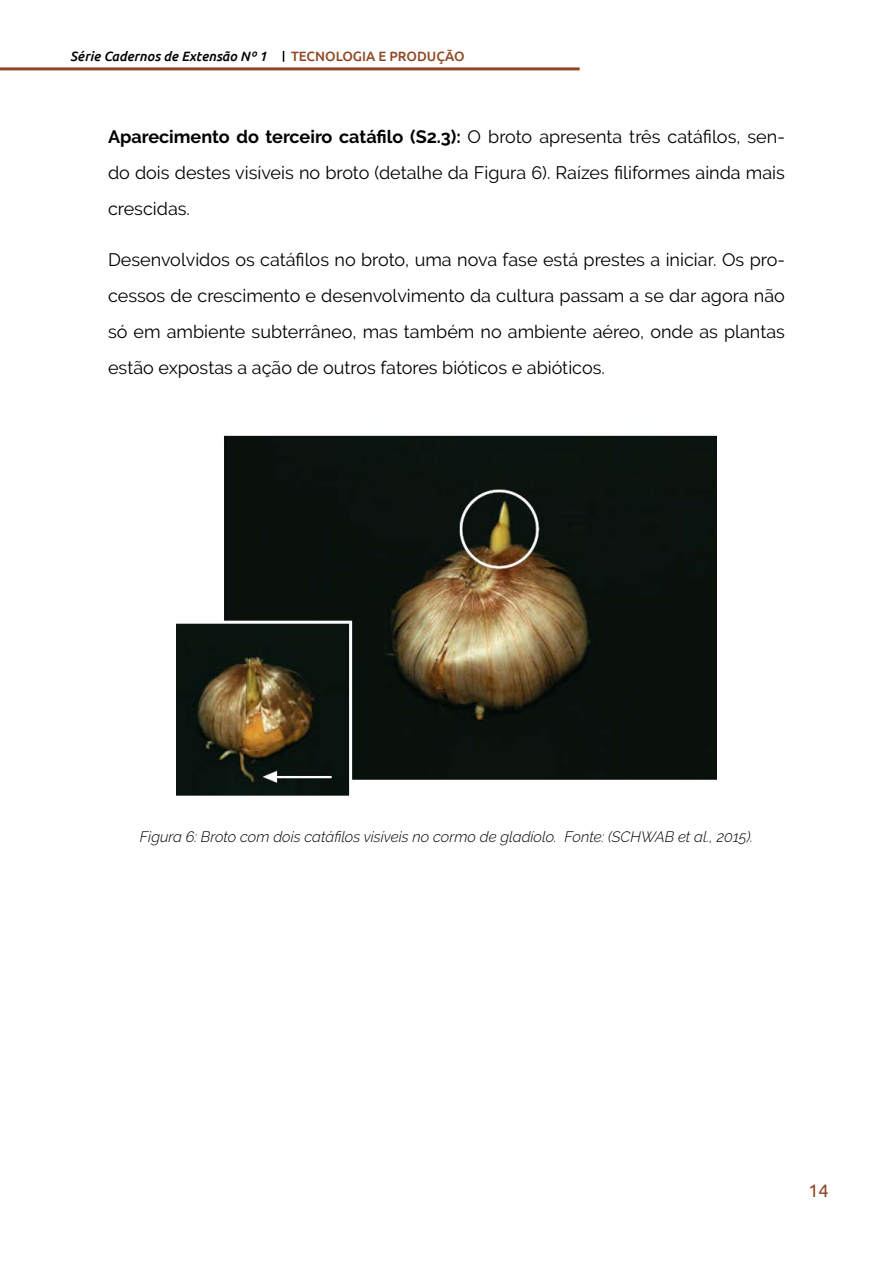
<style>
.page{position:relative;width:893px;height:1263px;background:#fff}
.page>*{position:absolute;margin:0;border:0;box-sizing:border-box;transform-origin:0 0}
.t1{font:18px/36px "Raleway";color:#000;text-align:justify}
.t2{font:18px "Ubuntu";color:#8e4723}
.t3{font:italic 300 15px "Raleway";color:#000}
.t4{font:italic 500 13.5px "Ubuntu";color:#000}
.t5{font:500 13.5px "Ubuntu";color:#8e4723}
.s1{font-weight:700}
</style>
<div class="page">
<hr style="left:0;top:67px;width:580px;height:3px;background:#8e4724">
<img style="left:176px;top:435px;width:540px;height:361px">
<p class="t4" style="left:70px;top:48px;width:198px">Série Cadernos de Extensão Nº 1</p>
<p class="t5" style="left:291px;top:48px;width:175px">TECNOLOGIA E PRODUÇÃO</p>
<p class="t1" style="left:108px;top:119px;width:678px"><span class="s1">Aparecimento do terceiro catáfilo (S2.3):</span> O broto apresenta três catáfilos, sen&shy;do dois destes visíveis no broto (detalhe da Figura 6). Raízes filiformes ainda mais crescidas.</p>
<p class="t1" style="left:108px;top:242px;width:678px">Desenvolvidos os catáfilos no broto, uma nova fase está prestes a iniciar. Os pro&shy;cessos de crescimento e desenvolvimento da cultura passam a se dar agora não só em ambiente subterrâneo, mas também no ambiente aéreo, onde as plantas estão expostas a ação de outros fatores bióticos e abióticos.</p>
<p class="t3" style="left:140px;top:828px;width:615px">Figura 6: Broto com dois catáfilos visíveis no cormo de gladíolo. Fonte: (SCHWAB et al., 2015).</p>
<p class="t2" style="left:808px;top:1179px;width:22px">14</p>
</div>
